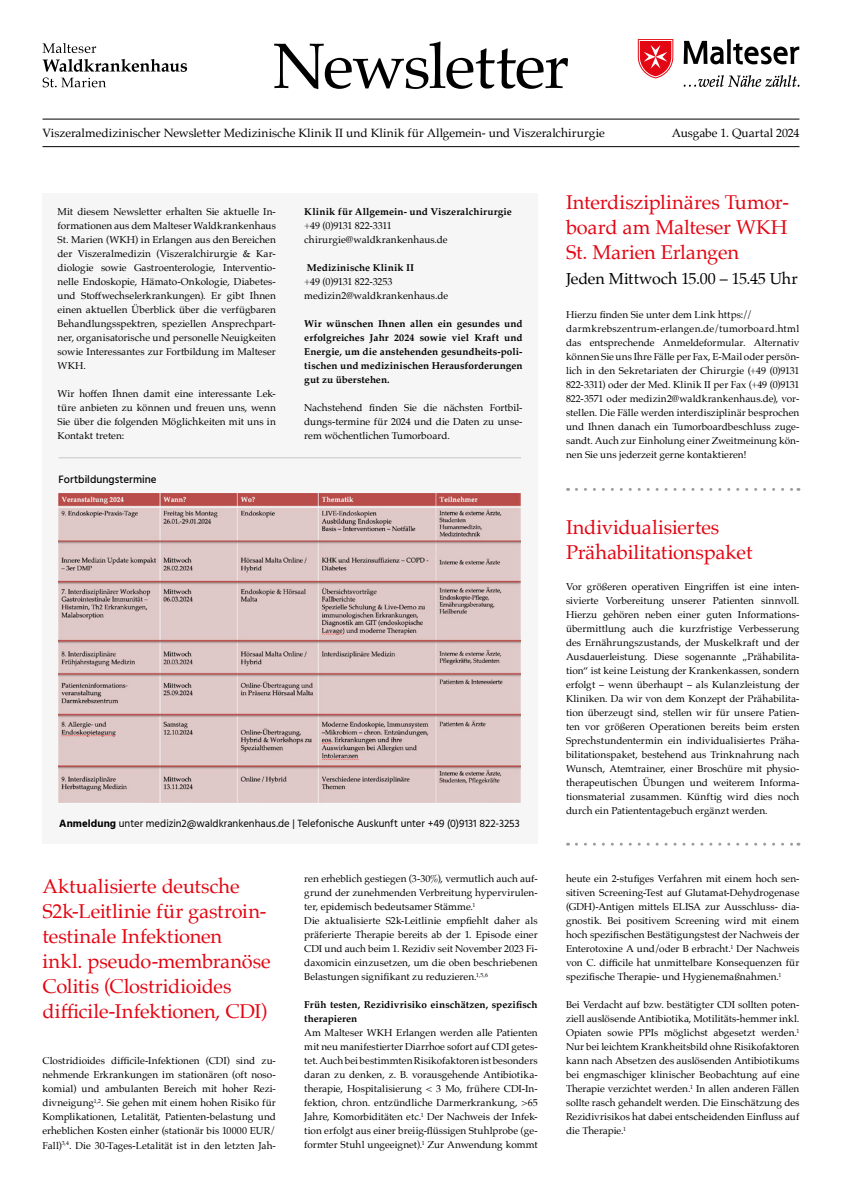
<style>
.page{position:relative;width:842px;height:1191px;background:#fff}
.page>*{position:absolute;margin:0;border:0;box-sizing:border-box;transform-origin:0 0}
.t1{font:64px "Palatino";letter-spacing:-.03em;color:#000}
.t2{font:20px/25px "Palatino";letter-spacing:-.005em;color:#e30613}
.t3{font:16px "Palatino";letter-spacing:-.005em;color:#000}
.t4{font:12px "Palatino";color:#000}
.t5{font:500 11px "Hind";color:#000}
.t6{font:10.8px "Hind";color:#000}
.t7{font:10px/14px "Palatino";color:#000;text-align:justify}
.t8{font:700 10px/14px "Palatino";letter-spacing:.01em;color:#000;text-align:justify}
.s1{font-weight:700}
</style>
<div class="page">
<div style="left:43px;top:193px;width:495px;height:650px;background:#f6f6f6"></div>
<svg style="left:638px;top:39px;width:35px;height:39px"></svg>
<svg style="left:684px;top:39px;width:115px;height:25px"></svg>
<svg style="left:684px;top:75px;width:115px;height:12px"></svg>
<svg style="left:43px;top:59px;width:144px;height:28px"></svg>
<svg style="left:43px;top:43px;width:53px;height:10px"></svg>
<hr style="left:43px;top:119px;width:756px;height:1px;background:#000">
<hr style="left:43px;top:146px;width:756px;height:1px;background:#000">
<img style="left:59px;top:494px;width:461px;height:308px">
<hr style="left:59px;top:457px;width:462px;height:1px;background:#c6c6c6">
<svg style="left:576px;top:842px;width:223px;height:3px"></svg>
<svg style="left:576px;top:488px;width:223px;height:3px"></svg>
<h1 class="t1" style="left:273px;top:13px;width:298px">Newsletter</h1>
<p class="t4" style="left:43px;top:123px;width:564px">Viszeralmedizinischer Newsletter Medizinische Klinik II und Klinik für Allgemein- und Viszeralchirurgie</p>
<p class="t4" style="left:672px;top:123px;width:129px">Ausgabe 1. Quartal 2024</p>
<p class="t7" style="left:58px;top:205px;width:220px">Mit diesem Newsletter erhalten Sie aktuelle In&shy;formationen aus dem Malteser Waldkrankenhaus St. Marien (WKH) in Erlangen aus den Bereichen der Viszeralmedizin (Viszeralchirurgie &amp; Kar&shy;diologie sowie Gastroenterologie, Interventio&shy;nelle Endoskopie, Hämato-Onkologie, Diabetes&shy;und Stoffwechselerkrankungen). Er gibt Ihnen einen aktuellen Überblick über die verfügbaren Behandlungsspektren, speziellen Ansprechpart&shy;ner, organisatorische und personelle Neuigkeiten sowie Interessantes zur Fortbildung im Malteser WKH.</p>
<p class="t7" style="left:58px;top:387px;width:220px">Wir hoffen Ihnen damit eine interessante Lek&shy;türe anbieten zu können und freuen uns, wenn Sie über die folgenden Möglichkeiten mit uns in Kontakt treten:</p>
<p class="t5" style="left:59px;top:472px;width:100px">Fortbildungstermine</p>
<p class="t8" style="left:304px;top:205px;width:209px">Klinik für Allgemein- und Viszeralchirurgie</p>
<p class="t7" style="left:304px;top:219px;width:145px">+49 (0)9131 822-3311 chirurgie@waldkrankenhaus.de</p>
<p class="t8" style="left:307px;top:261px;width:109px">Medizinische Klinik II</p>
<p class="t7" style="left:304px;top:275px;width:145px">+49 (0)9131 822-3253 medizin2@waldkrankenhaus.de</p>
<p class="t8" style="left:304px;top:317px;width:220px">Wir wünschen Ihnen allen ein gesundes und erfolgreiches Jahr 2024 sowie viel Kraft und Energie, um die anstehenden gesundheits-poli&shy;tischen und medizinischen Herausforderungen gut zu überstehen.</p>
<p class="t7" style="left:304px;top:401px;width:220px">Nachstehend finden Sie die nächsten Fortbil&shy;dungs-termine für 2024 und die Daten zu unse&shy;rem wöchentlichen Tumorboard.</p>
<p class="t6" style="left:59px;top:816px;width:462px"><span class="s1">Anmeldung</span> unter medizin2@waldkrankenhaus.de | Telefonische Auskunft unter +49 (0)9131 822-3253</p>
<h2 class="t2" style="left:43px;top:874px;width:230px">Aktualisierte deutsche<br>S2k-Leitlinie für gastroin&shy;testinale Infektionen<br>inkl. pseudo-membranöse<br>Colitis (Clostridioides difficile-Infektionen, CDI)</h2>
<p class="t7" style="left:43px;top:1054px;width:235px">Clostridioides difficile-Infektionen (CDI) sind zu&shy;nehmende Erkrankungen im stationären (oft noso&shy;komial) und ambulanten Bereich mit hoher Rezi&shy;divneigung<sup>1,2</sup>. Sie gehen mit einem hohen Risiko für Komplikationen, Letalität, Patienten-belastung und erheblichen Kosten einher (stationär bis 10000 EUR/ Fall)<sup>3,4</sup>. Die 30-Tages-Letalität ist in den letzten Jah-</p>
<p class="t7" style="left:304px;top:872px;width:235px;text-align:left">ren erheblich gestiegen (3-30%), vermutlich auch auf&shy;grund der zunehmenden Verbreitung hypervirulen&shy;ter, epidemisch bedeutsamer Stämme.<sup>1<br></sup>Die aktualisierte S2k-Leitlinie empfiehlt daher als präferierte Therapie bereits ab der 1. Episode einer CDI und auch beim 1. Rezidiv seit November 2023 Fi&shy;daxomicin einzusetzen, um die oben beschriebenen Belastungen signifikant zu reduzieren.<sup>1,5,6</sup></p>
<p class="t8" style="left:304px;top:997px;width:235px">Früh testen, Rezidivrisiko einschätzen, spezifisch therapieren</p>
<p class="t7" style="left:304px;top:1026px;width:235px">Am Malteser WKH Erlangen werden alle Patienten mit neu manifestierter Diarrhoe sofort auf CDI getes&shy;tet. Auch bei bestimmten Risikofaktoren ist besonders daran zu denken, z. B. vorausgehende Antibiotika&shy;therapie, Hospitalisierung &lt; 3 Mo, frühere CDI-In&shy;fektion, chron. entzündliche Darmerkrankung, &gt;65<br>Jahre, Komorbiditäten etc.<sup>1</sup> Der Nachweis der Infek&shy;tion erfolgt aus einer breiig-flüssigen Stuhlprobe (ge&shy;formter Stuhl ungeeignet).<sup>1</sup> Zur Anwendung kommt</p>
<h2 class="t2" style="left:566px;top:190px;width:225px;text-align:justify">Interdisziplinäres Tumor&shy;board am Malteser WKH St. Marien Erlangen</h2>
<h3 class="t3" style="left:566px;top:265px;width:233px">Jeden Mittwoch 15.00 – 15.45 Uhr</h3>
<p class="t7" style="left:566px;top:307px;width:235px;text-align:left">Hierzu finden Sie unter dem Link https:// darmkrebszentrum-erlangen.de/tumorboard.html das entsprechende Anmeldeformular. Alternativ können Sie uns Ihre Fälle per Fax, E-Mail oder persön&shy;lich in den Sekretariaten der Chirurgie (+49 (0)9131<br>822-3311) oder der Med. Klinik II per Fax (+49 (0)9131<br>822-3571 oder medizin2@waldkrankenhaus.de), vor&shy;stellen. Die Fälle werden interdisziplinär besprochen und Ihnen danach ein Tumorboardbeschluss zuge&shy;sandt. Auch zur Einholung einer Zweitmeinung kön&shy;nen Sie uns jederzeit gerne kontaktieren!</p>
<h2 class="t2" style="left:566px;top:515px;width:188px">Individualisiertes<br>Prähabilitationspaket</h2>
<p class="t7" style="left:566px;top:580px;width:235px">Vor größeren operativen Eingriffen ist eine inten&shy;sivierte Vorbereitung unserer Patienten sinnvoll.<br>Hierzu gehören neben einer guten Informations&shy;übermittlung auch die kurzfristige Verbesserung des Ernährungszustands, der Muskelkraft und der Ausdauerleistung. Diese sogenannte „Prähabilita&shy;tion“ ist keine Leistung der Krankenkassen, sondern erfolgt – wenn überhaupt – als Kulanzleistung der Kliniken. Da wir von dem Konzept der Prähabilita&shy;tion überzeugt sind, stellen wir für unsere Patien&shy;ten vor größeren Operationen bereits beim ersten Sprechstundentermin ein individualisiertes Präha&shy;bilitationspaket, bestehend aus Trinknahrung nach Wunsch, Atemtrainer, einer Broschüre mit physio&shy;therapeutischen Übungen und weiterem Informa&shy;tionsmaterial zusammen. Künftig wird dies noch durch ein Patiententagebuch ergänzt werden.</p>
<p class="t7" style="left:566px;top:872px;width:235px">heute ein 2-stufiges Verfahren mit einem hoch sen&shy;sitiven Screening-Test auf Glutamat-Dehydrogenase (GDH)-Antigen mittels ELISA zur Ausschluss- dia&shy;gnostik. Bei positivem Screening wird mit einem hoch spezifischen Bestätigungstest der Nachweis der Enterotoxine A und/oder B erbracht.<sup>1</sup> Der Nachweis von C. difficile hat unmittelbare Konsequenzen für spezifische Therapie- und Hygienemaßnahmen.<sup>1</sup></p>
<p class="t7" style="left:566px;top:998px;width:235px">Bei Verdacht auf bzw. bestätigter CDI sollten poten&shy;ziell auslösende Antibiotika, Motilitäts-hemmer inkl.<br>Opiaten sowie PPIs möglichst abgesetzt werden.<sup>1<br></sup>Nur bei leichtem Krankheitsbild ohne Risikofaktoren kann nach Absetzen des auslösenden Antibiotikums bei engmaschiger klinischer Beobachtung auf eine Therapie verzichtet werden.<sup>1</sup> In allen anderen Fällen sollte rasch gehandelt werden. Die Einschätzung des Rezidivrisikos hat dabei entscheidenden Einfluss auf die Therapie.<sup>1</sup></p>
</div>
